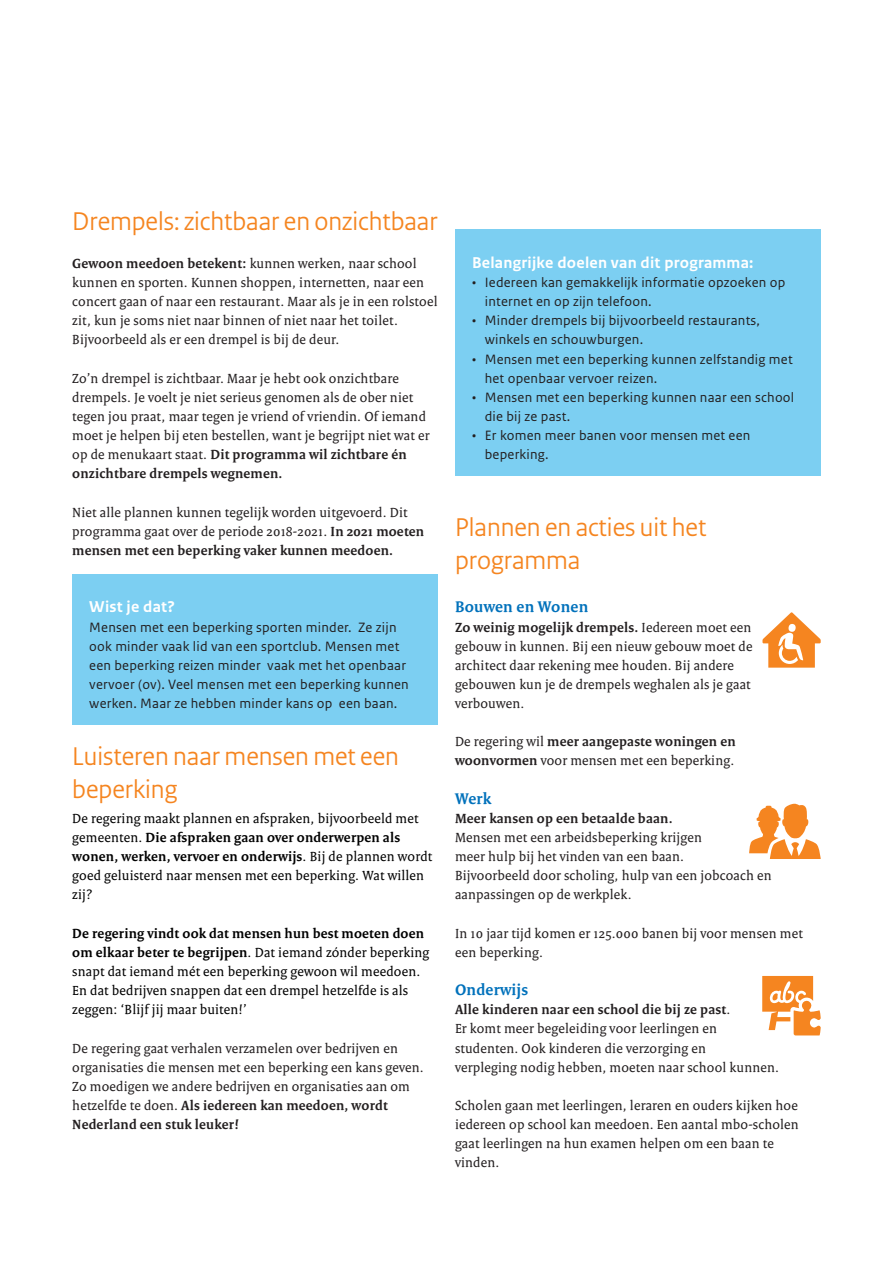
<style>
.page{position:relative;width:893px;height:1263px;background:#fff}
.page>*{position:absolute;margin:0;border:0;box-sizing:border-box;transform-origin:0 0}
.vws_07_-_Tussenkop_e{font:27px/33px "Rijksoverheid Sans Heading";color:#f58520}
.vws_19_-_Kader_plat{font:700 16.5px "Rijksoverheid Sans Text";letter-spacing:.015em;color:#fff}
.vws_08_-_Tussenkop_t{font:700 16.5px "Rijksoverheid Serif";letter-spacing:.015em;color:#0071bb}
.vws_11_-_Plat{font:14.25px/19.2px "Rijksoverheid Serif";letter-spacing:.015em;color:#231f20}
.vws_19_-_Kader_plat-2{font:14.25px/19.2px "Rijksoverheid Sans Text";letter-spacing:.015em;color:#231f20}
.vws_11_-_Plat-2{font:14.25px/19.2px "Rijksoverheid Serif";letter-spacing:.015em;color:#000}
.vws_11_-_Plat-3{font:700 14.25px "Rijksoverheid Serif";letter-spacing:.015em;color:#231f20}
.s1{font-weight:700}
.s2{font-weight:400}
</style>
<div class="page">
<div style="left:455px;top:230px;width:366px;height:246px;background:#7ccff2"></div>
<svg style="left:762px;top:612px;width:59px;height:56px"></svg>
<svg style="left:762px;top:976px;width:59px;height:59px"></svg>
<svg style="left:749px;top:803px;width:72px;height:56px"></svg>
<div style="left:72px;top:574px;width:366px;height:151px;background:#7ccff2"></div>
<p class="vws_07_-_Tussenkop_e" style="left:72px;top:205px;width:367px">Drempels: zichtbaar en onzichtbaar</p>
<p class="vws_11_-_Plat" style="left:72px;top:254px;width:367px"><span class="s1">Gewoon meedoen betekent:</span> kunnen werken, naar school kunnen en sporten. Kunnen shoppen, internetten, naar een concert gaan of naar een restaurant. Maar als je in een rolstoel zit, kun je soms niet naar binnen of niet naar het toilet.<br>Bijvoorbeeld als er een drempel is bij de deur.</p>
<p class="vws_11_-_Plat" style="left:72px;top:368px;width:359px">Zo’n drempel is zichtbaar. Maar je hebt ook onzichtbare drempels. Je voelt je niet serieus genomen als de ober niet tegen jou praat, maar tegen je vriend of vriendin. Of iemand moet je helpen bij eten bestellen, want je begrijpt niet wat er op de menukaart staat. <span class="s1">Dit programma wil zichtbare én onzichtbare drempels wegnemen.</span></p>
<p class="vws_11_-_Plat" style="left:72px;top:502px;width:353px">Niet alle plannen kunnen tegelijk worden uitgevoerd. Dit programma gaat over de periode 2018-2021. <span class="s1">In 2021 moeten mensen met een beperking vaker kunnen meedoen.</span></p>
<p class="vws_19_-_Kader_plat" style="left:89px;top:598px;width:87px">Wist je dat?</p>
<p class="vws_19_-_Kader_plat-2" style="left:89px;top:617px;width:321px">Mensen met een beperking sporten minder. Ze zijn ook minder vaak lid van een sportclub. Mensen met een beperking reizen minder vaak met het openbaar vervoer (ov). Veel mensen met een beperking kunnen werken. Maar ze hebben minder kans op een baan.</p>
<p class="vws_07_-_Tussenkop_e" style="left:72px;top:740px;width:328px">Luisteren naar mensen met een beperking</p>
<p class="vws_11_-_Plat-2" style="left:72px;top:808px;width:361px">De regering maakt plannen en afspraken, bijvoorbeeld met gemeenten. <span class="s1">Die afspraken gaan over onderwerpen als wonen, werken, vervoer en onderwijs</span>. Bij de plannen wordt goed geluisterd naar mensen met een beperking. Wat willen zij?</p>
<p class="vws_11_-_Plat-2" style="left:72px;top:923px;width:358px"><span class="s1">De regering vindt ook dat mensen hun best moeten doen om elkaar beter te begrijpen</span>. Dat iemand zónder beperking snapt dat iemand mét een beperking gewoon wil meedoen.<br>En dat bedrijven snappen dat een drempel hetzelfde is als zeggen: ‘Blijf jij maar buiten!’</p>
<p class="vws_11_-_Plat" style="left:72px;top:1038px;width:353px">De regering gaat verhalen verzamelen over bedrijven en organisaties die mensen met een beperking een kans geven.</p>
<p class="vws_11_-_Plat" style="left:72px;top:1076px;width:339px">Zo moedigen we andere bedrijven en organisaties aan om hetzelfde te doen. <span class="s1">Als iedereen kan meedoen, wordt<br>Nederland een stuk leuker!</span></p>
<p class="vws_19_-_Kader_plat" style="left:472px;top:253px;width:283px">Belangrijke doelen van dit programma:</p>
<p class="vws_19_-_Kader_plat-2" style="left:485px;top:273px;width:302px;text-indent:-13px">• Iedereen kan gemakkelijk informatie opzoeken op internet en op zijn telefoon.</p>
<p class="vws_19_-_Kader_plat-2" style="left:485px;top:311px;width:277px;text-indent:-13px">• Minder drempels bij bijvoorbeeld restaurants, winkels en schouwburgen.</p>
<p class="vws_19_-_Kader_plat-2" style="left:485px;top:350px;width:309px;text-indent:-13px">• Mensen met een beperking kunnen zelfstandig met het openbaar vervoer reizen.</p>
<p class="vws_19_-_Kader_plat-2" style="left:485px;top:388px;width:311px;text-indent:-13px">• Mensen met een beperking kunnen naar een school die bij ze past.</p>
<p class="vws_19_-_Kader_plat-2" style="left:485px;top:426px;width:267px;text-indent:-13px">• Er komen meer banen voor mensen met een beperking.</p>
<p class="vws_07_-_Tussenkop_e" style="left:455px;top:511px;width:253px">Plannen en acties uit het programma</p>
<p class="vws_08_-_Tussenkop_t" style="left:455px;top:597px;width:135px">Bouwen en Wonen</p>
<p class="vws_11_-_Plat" style="left:455px;top:617px;width:299px"><span class="s1">Zo weinig mogelijk drempels.</span> Iedereen moet een gebouw in kunnen. Bij een nieuw gebouw moet de architect daar rekening mee houden. Bij andere gebouwen kun je de drempels weghalen als je gaat verbouwen.</p>
<p class="vws_11_-_Plat" style="left:455px;top:732px;width:282px">De regering wil <span class="s1">meer aangepaste woningen en woonvormen</span> voor mensen met een beperking.</p>
<p class="vws_08_-_Tussenkop_t" style="left:455px;top:788px;width:38px">Werk</p>
<p class="vws_11_-_Plat-3" style="left:455px;top:810px;width:219px">Meer kansen op een betaalde baan.</p>
<p class="vws_11_-_Plat" style="left:455px;top:828px;width:248px">Mensen met een arbeidsbeperking krijgen</p>
<p class="vws_11_-_Plat" style="left:455px;top:847px;width:318px">meer hulp bij het vinden van een baan.<br>Bijvoorbeeld door scholing, hulp van een jobcoach en aanpassingen op de werkplek.</p>
<p class="vws_11_-_Plat" style="left:455px;top:923px;width:349px">In 10 jaar tijd komen er 125.000 banen bij voor mensen met een beperking.</p>
<p class="vws_08_-_Tussenkop_t" style="left:455px;top:980px;width:75px">Onderwijs</p>
<p class="vws_11_-_Plat-3" style="left:455px;top:1001px;width:277px">Alle kinderen naar een school die bij ze past<span class="s2">.</span></p>
<p class="vws_11_-_Plat" style="left:455px;top:1019px;width:326px">Er komt meer begeleiding voor leerlingen en studenten. Ook kinderen die verzorging en<br>verpleging nodig hebben, moeten naar school kunnen.</p>
<p class="vws_11_-_Plat" style="left:455px;top:1095px;width:345px">Scholen gaan met leerlingen, leraren en ouders kijken hoe iedereen op school kan meedoen. Een aantal mbo-scholen gaat leerlingen na hun examen helpen om een baan te vinden.</p>
</div>
